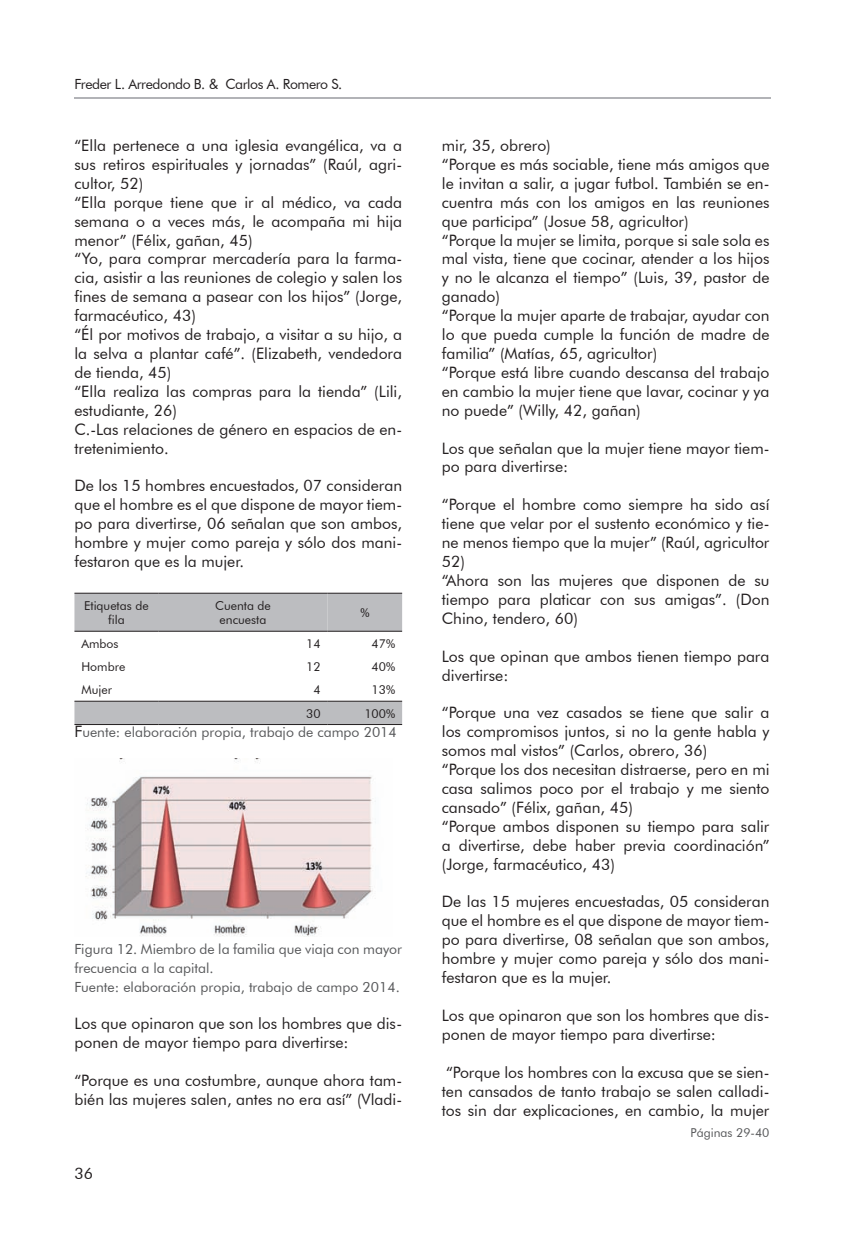
<style>
.page{position:relative;width:844px;height:1241px;background:#fff}
.page>*{position:absolute;margin:0;border:0;box-sizing:border-box;transform-origin:0 0}
.t1{font:15.75px/18.9px "Futura BT";color:#231f20}
.t2{font:14px/18.9px "Futura BT";color:#57585a}
.t3{font:14px "Futura BT";letter-spacing:-.03em;color:#231f20}
.t4{font:12.25px/14.7px "Futura BT";color:#231f20;text-align:center}
.t5{font:12.25px "Futura BT";color:#57585a}
.s1{font-size:15.75px;color:#231f20}
</style>
<div class="page">
<hr style="left:74px;top:97px;width:696px;height:2px;background:#b2b3b7">
<svg style="left:74px;top:594px;width:328px;height:130px"></svg>
<hr style="left:74px;top:593px;width:84px;height:1px;background:#231f20">
<hr style="left:158px;top:593px;width:169px;height:1px;background:#231f20">
<hr style="left:327px;top:593px;width:75px;height:1px;background:#231f20">
<hr style="left:74px;top:631px;width:84px;height:1px;background:#231f20">
<hr style="left:158px;top:631px;width:169px;height:1px;background:#231f20">
<hr style="left:327px;top:631px;width:75px;height:1px;background:#231f20">
<hr style="left:74px;top:700px;width:84px;height:1px;background:#231f20">
<hr style="left:158px;top:700px;width:169px;height:1px;background:#231f20">
<hr style="left:327px;top:700px;width:75px;height:1px;background:#231f20">
<hr style="left:74px;top:724px;width:84px;height:1px;background:#231f20">
<hr style="left:158px;top:724px;width:169px;height:1px;background:#231f20">
<hr style="left:327px;top:724px;width:75px;height:1px;background:#231f20">
<img style="left:85px;top:758px;width:291px;height:178px">
<p class="t3" style="left:74px;top:76px;width:269px">Freder L. Arredondo B. &amp; Carlos A. Romero S.</p>
<p class="t1" style="left:74px;top:136px;width:329px">“Ella pertenece a una iglesia evangélica, va a sus retiros espirituales y jornadas” (Raúl, agri&shy;cultor, 52)<br>“Ella porque tiene que ir al médico, va cada semana o a veces más, le acompaña mi hija menor” (Félix, gañan, 45)<br>“Yo, para comprar mercadería para la farma&shy;cia, asistir a las reuniones de colegio y salen los fines de semana a pasear con los hijos” (Jorge, farmacéutico, 43)<br>“Él por motivos de trabajo, a visitar a su hijo, a la selva a plantar café”. (Elizabeth, vendedora de tienda, 45)<br>“Ella realiza las compras para la tienda” (Lili, estudiante, 26)<br>C.-Las relaciones de género en espacios de en&shy;tretenimiento.</p>
<p class="t1" style="left:74px;top:476px;width:329px;text-align:justify">De los 15 hombres encuestados, 07 consideran que el hombre es el que dispone de mayor tiem&shy;po para divertirse, 06 señalan que son ambos, hombre y mujer como pareja y sólo dos mani&shy;festaron que es la mujer.</p>
<p class="t4" style="left:84px;top:597px;width:66px">Etiquetas de fila</p>
<p class="t4" style="left:215px;top:597px;width:57px">Cuenta de encuesta</p>
<p class="t4" style="left:360px;top:605px;width:11px">%</p>
<p class="t4" style="left:81px;top:635px;width:39px">Ambos</p>
<p class="t4" style="left:306px;top:635px;width:16px">14</p>
<p class="t4" style="left:371px;top:635px;width:25px">47%</p>
<p class="t4" style="left:81px;top:659px;width:45px">Hombre</p>
<p class="t4" style="left:306px;top:659px;width:16px">12</p>
<p class="t4" style="left:371px;top:659px;width:25px">40%</p>
<p class="t4" style="left:81px;top:682px;width:32px">Mujer</p>
<p class="t4" style="left:313px;top:682px;width:9px">4</p>
<p class="t4" style="left:371px;top:682px;width:25px">13%</p>
<p class="t4" style="left:306px;top:705px;width:16px">30</p>
<p class="t4" style="left:364px;top:705px;width:32px">100%</p>
<p class="t2" style="left:74px;top:722px;width:324px"><span class="s1">F</span>uente: elaboración propia, trabajo de campo 2014</p>
<p class="t2" style="left:74px;top:939px;width:329px">Figura 12. Miembro de la familia que viaja con mayor frecuencia a la capital.<br>Fuente: elaboración propia, trabajo de campo 2014.</p>
<p class="t1" style="left:74px;top:1014px;width:329px">Los que opinaron que son los hombres que dis&shy;ponen de mayor tiempo para divertirse:</p>
<p class="t1" style="left:74px;top:1070px;width:329px">“Porque es una costumbre, aunque ahora tam&shy;bién las mujeres salen, antes no era así” (Vladi-</p>
<p class="t1" style="left:74px;top:1163px;width:20px">36</p>
<p class="t1" style="left:441px;top:136px;width:329px">mir, 35, obrero)<br>“Porque es más sociable, tiene más amigos que le invitan a salir, a jugar futbol. También se en&shy;cuentra más con los amigos en las reuniones que participa” (Josue 58, agricultor)<br>“Porque la mujer se limita, porque si sale sola es mal vista, tiene que cocinar, atender a los hijos y no le alcanza el tiempo” (Luis, 39, pastor de ganado)<br>“Porque la mujer aparte de trabajar, ayudar con lo que pueda cumple la función de madre de familia” (Matías, 65, agricultor)<br>“Porque está libre cuando descansa del trabajo en cambio la mujer tiene que lavar, cocinar y ya no puede” (Willy, 42, gañan)</p>
<p class="t1" style="left:441px;top:438px;width:329px">Los que señalan que la mujer tiene mayor tiem&shy;po para divertirse:</p>
<p class="t1" style="left:441px;top:495px;width:329px">“Porque el hombre como siempre ha sido así tiene que velar por el sustento económico y tie&shy;ne menos tiempo que la mujer” (Raúl, agricultor 52)<br>“Ahora son las mujeres que disponen de su tiempo para platicar con sus amigas”. (Don Chino, tendero, 60)</p>
<p class="t1" style="left:441px;top:646px;width:329px">Los que opinan que ambos tienen tiempo para divertirse:</p>
<p class="t1" style="left:441px;top:703px;width:329px">“Porque una vez casados se tiene que salir a los compromisos juntos, si no la gente habla y somos mal vistos” (Carlos, obrero, 36)<br>“Porque los dos necesitan distraerse, pero en mi casa salimos poco por el trabajo y me siento cansado” (Félix, gañan, 45)<br>“Porque ambos disponen su tiempo para salir a divertirse, debe haber previa coordinación” (Jorge, farmacéutico, 43)</p>
<p class="t1" style="left:441px;top:892px;width:329px;text-align:justify">De las 15 mujeres encuestadas, 05 consideran que el hombre es el que dispone de mayor tiem&shy;po para divertirse, 08 señalan que son ambos, hombre y mujer como pareja y sólo dos mani&shy;festaron que es la mujer.</p>
<p class="t1" style="left:441px;top:1005px;width:329px">Los que opinaron que son los hombres que dis&shy;ponen de mayor tiempo para divertirse:</p>
<p class="t1" style="left:441px;top:1062px;width:329px;text-align:justify">“Porque los hombres con la excusa que se sien&shy;ten cansados de tanto trabajo se salen calladi&shy;tos sin dar explicaciones, en cambio, la mujer</p>
<p class="t5" style="left:690px;top:1125px;width:80px">Páginas 29-40</p>
</div>
